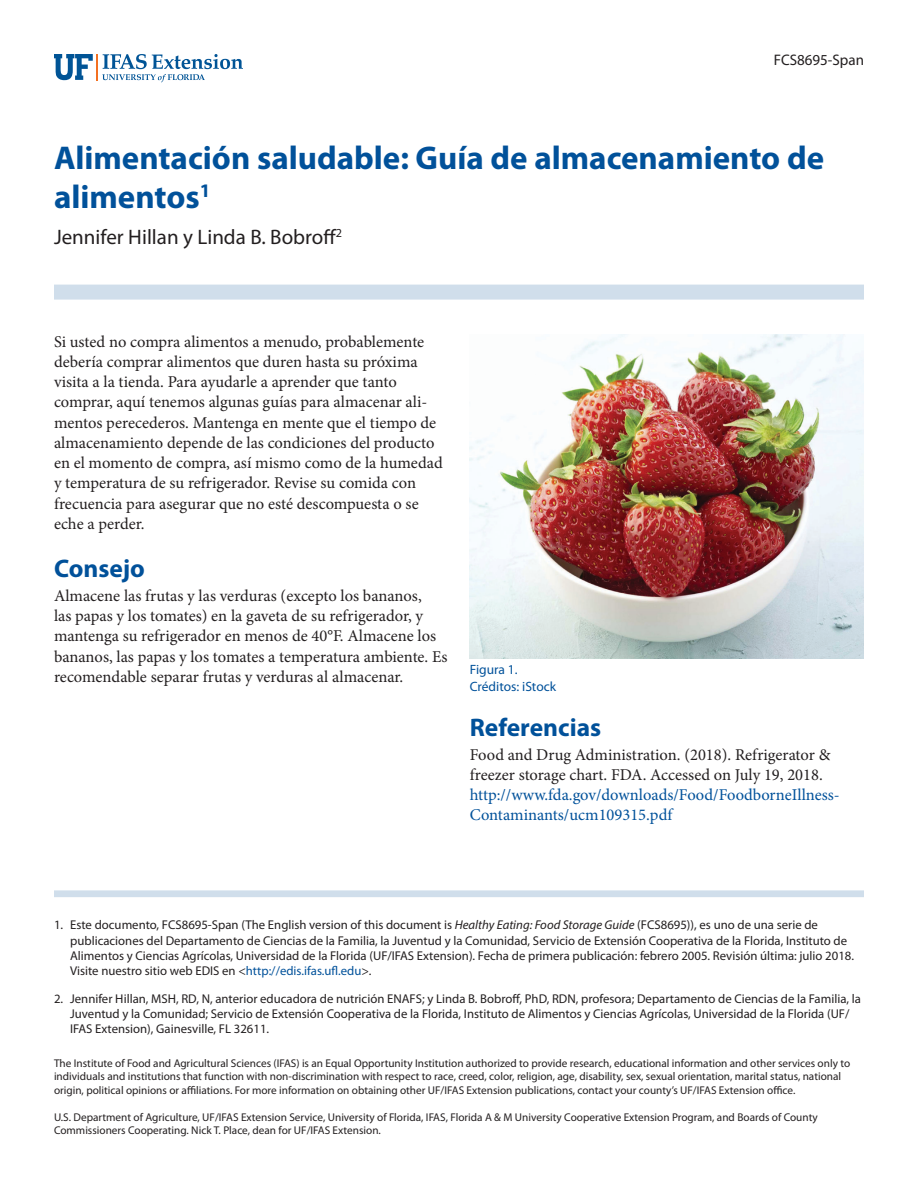
<style>
.page{position:relative;width:918px;height:1188px;background:#fff}
.page>*{position:absolute;margin:0;border:0;box-sizing:border-box;transform-origin:0 0}
.TitleRegular{font:700 33px/39.6px "Myriad Pro";color:#01519a}
.SectionHeading0{font:700 25.5px "Myriad Pro";color:#01519a}
.Author{font:21px "Myriad Pro";color:#231f20}
.Paragraph{font:16.5px/20.2px "Minion Pro";color:#231f20}
.PubNumber{font:15.3px "Myriad Pro";color:#231f20}
.FigureCaption{font:13.5px "Myriad Pro";color:#01519a}
.t1{font:12.75px/15.3px "Myriad Pro";color:#231f20}
.Disclaimer{font:11.25px/13.5px "Myriad Pro";color:#231f20}
.s1{color:#01519a}
.s2{font-style:italic}
</style>
<div class="page">
<svg style="left:54px;top:54px;width:189px;height:28px"></svg>
<div style="left:54px;top:285px;width:810px;height:15px;background:#d0deeb"></div>
<div style="left:54px;top:890px;width:810px;height:7px;background:#d0deeb"></div>
<img style="left:470px;top:335px;width:394px;height:324px">
<p class="PubNumber" style="left:774px;top:51px;width:92px">FCS8695-Span</p>
<p class="TitleRegular" style="left:54px;top:137px;width:772px">Alimentación saludable: Guía de almacenamiento de alimentos<sup>1</sup></p>
<p class="Author" style="left:54px;top:224px;width:289px">Jennifer Hillan y Linda B. Bobroff<sup>2</sup></p>
<p class="Paragraph" style="left:54px;top:331px;width:390px">Si usted no compra alimentos a menudo, probablemente debería comprar alimentos que duren hasta su próxima visita a la tienda. Para ayudarle a aprender que tanto comprar, aquí tenemos algunas guías para almacenar ali&shy;mentos perecederos. Mantenga en mente que el tiempo de almacenamiento depende de las condiciones del producto en el momento de compra, así mismo como de la humedad y temperatura de su refrigerador. Revise su comida con frecuencia para asegurar que no esté descompuesta o se eche a perder.</p>
<p class="SectionHeading0" style="left:54px;top:552px;width:93px">Consejo</p>
<p class="Paragraph" style="left:54px;top:586px;width:395px">Almacene las frutas y las verduras (excepto los bananos,<br>las papas y los tomates) en la gaveta de su refrigerador, y mantenga su refrigerador en menos de 40°F. Almacene los bananos, las papas y los tomates a temperatura ambiente. Es recomendable separar frutas y verduras al almacenar.</p>
<p class="FigureCaption" style="left:470px;top:661px;width:49px">Figura 1.</p>
<p class="FigureCaption" style="left:470px;top:678px;width:88px">Créditos: iStock</p>
<p class="SectionHeading0" style="left:470px;top:711px;width:133px">Referencias</p>
<p class="Paragraph" style="left:470px;top:744px;width:371px">Food and Drug Administration. (2018). Refrigerator &amp; freezer storage chart. FDA. Accessed on July 19, 2018. <span class="s1">http://www.fda.gov/downloads/Food/FoodborneIllness-Contaminants/ucm109315.pdf</span></p>
<p class="t1" style="left:70px;top:917px;width:785px;text-indent:-16px">1. Este documento, FCS8695-Span (The English version of this document is <span class="s2">Healthy Eating: Food Storage Guide</span> (FCS8695)), es uno de una serie de publicaciones del Departamento de Ciencias de la Familia, la Juventud y la Comunidad, Servicio de Extensión Cooperativa de la Florida, Instituto de Alimentos y Ciencias Agrícolas, Universidad de la Florida (UF/IFAS Extension). Fecha de primera publicación: febrero 2005. Revisión última: julio 2018.<br>Visite nuestro sitio web EDIS en &lt;<span class="s1">http://edis.ifas.ufl.edu</span>&gt;.</p>
<p class="t1" style="left:70px;top:990px;width:792px;text-indent:-16px">2. Jennifer Hillan, MSH, RD, N, anterior educadora de nutrición ENAFS; y Linda B. Bobroff, PhD, RDN, profesora; Departamento de Ciencias de la Familia, la<br>Juventud y la Comunidad; Servicio de Extensión Cooperativa de la Florida, Instituto de Alimentos y Ciencias Agrícolas, Universidad de la Florida (UF/<br>IFAS Extension), Gainesville, FL 32611.</p>
<p class="Disclaimer" style="left:54px;top:1056px;width:798px">The Institute of Food and Agricultural Sciences (IFAS) is an Equal Opportunity Institution authorized to provide research, educational information and other services only to individuals and institutions that function with non-discrimination with respect to race, creed, color, religion, age, disability, sex, sexual orientation, marital status, national origin, political opinions or affiliations. For more information on obtaining other UF/IFAS Extension publications, contact your county’s UF/IFAS Extension office.</p>
<p class="Disclaimer" style="left:54px;top:1110px;width:765px">U.S. Department of Agriculture, UF/IFAS Extension Service, University of Florida, IFAS, Florida A &amp; M University Cooperative Extension Program, and Boards of County<br>Commissioners Cooperating. Nick T. Place, dean for UF/IFAS Extension.</p>
</div>
